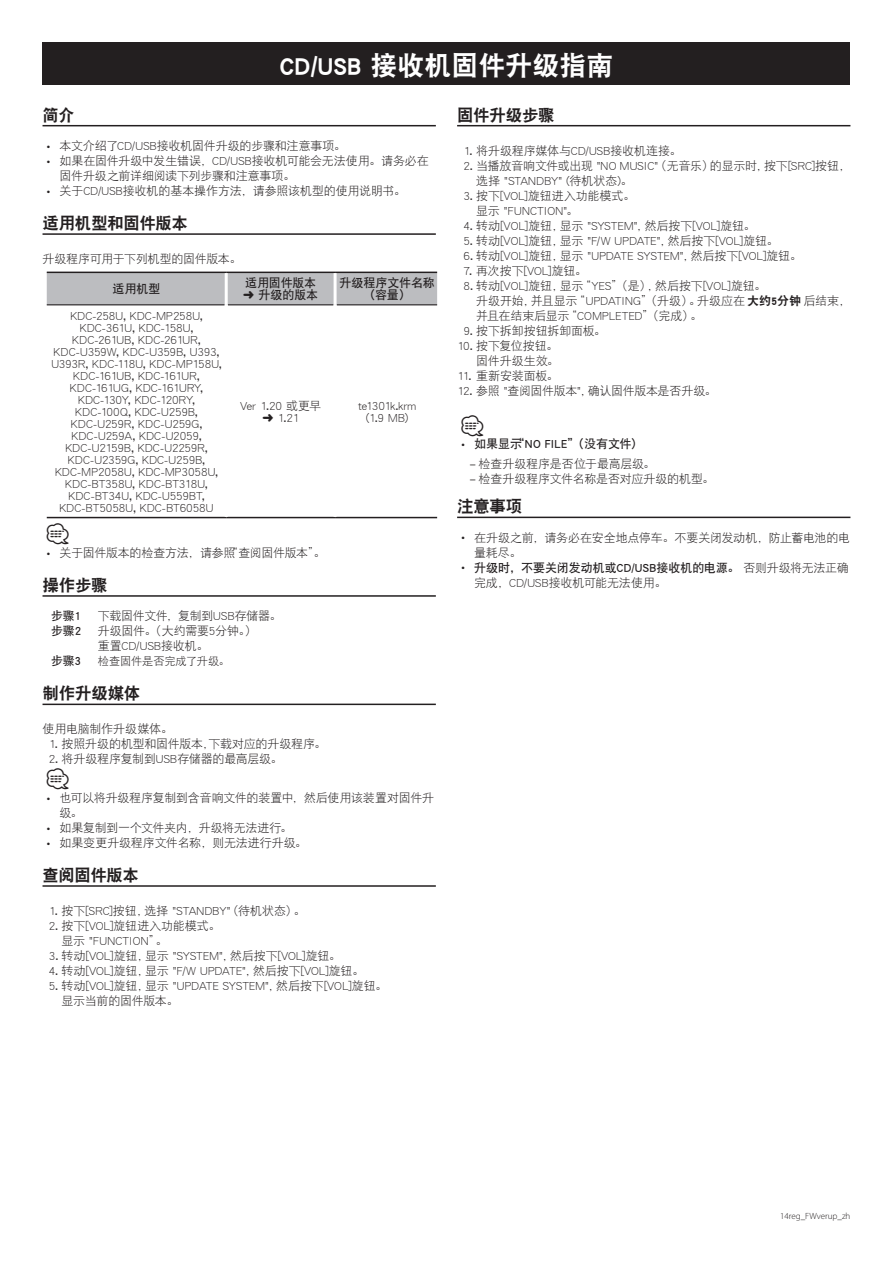
<style>
.page{position:relative;width:893px;height:1263px;background:#fff}
.page>*{position:absolute;margin:0;border:0;box-sizing:border-box;transform-origin:0 0}
.t1{font:27px "DF Hei GB W9";color:#fff}
.t2{font:21px "Car Symble";color:#231f20}
.t3{font:16.5px "DF Hei GB W9";letter-spacing:-.025em;color:#231f20}
.t4{font:12px/12px "DF Hei GB W3";letter-spacing:-.01em;color:#231f20}
.t5{font:12px/12px "DF Hei GB W7";letter-spacing:-.01em;color:#231f20;text-align:center}
.t6{font:12px "DF Hei GB W3";letter-spacing:-.03em;color:#231f20}
.t7{font:12px "DF Hei GB W3";letter-spacing:.015em;color:#231f20}
.t8{font:12px "Myriad Pro";color:#231f20}
.t9{font:11.25px "DF Hei GB W3";letter-spacing:-.02em;color:#231f20}
.t10{font:300 9px "Myriad Pro";color:#231f20}
.s1{font-family:"DF Hei GB W9"}
.s2{font-family:"Myriad Pro"}
.s3{font-family:"DF Hei GB W3"}
</style>
<div class="page">
<div style="left:43px;top:43px;width:807px;height:42px;background:#231f20"></div>
<hr style="left:43px;top:125px;width:393px;height:1px;background:#231f20">
<hr style="left:43px;top:233px;width:393px;height:2px;background:#231f20">
<hr style="left:43px;top:595px;width:393px;height:2px;background:#231f20">
<hr style="left:43px;top:704px;width:393px;height:1px;background:#231f20">
<hr style="left:43px;top:885px;width:393px;height:2px;background:#231f20">
<div style="left:47px;top:273px;width:390px;height:31px;background:#bcbdc0"></div>
<hr style="left:47px;top:272px;width:179px;height:1px;background:#231f20">
<hr style="left:226px;top:272px;width:109px;height:1px;background:#231f20">
<hr style="left:335px;top:272px;width:102px;height:1px;background:#231f20">
<hr style="left:47px;top:517px;width:179px;height:1px;background:#231f20">
<hr style="left:226px;top:517px;width:109px;height:1px;background:#231f20">
<hr style="left:335px;top:517px;width:102px;height:1px;background:#231f20">
<hr style="left:47px;top:304px;width:178px;height:1px;background:#231f20">
<hr style="left:228px;top:304px;width:106px;height:1px;background:#231f20">
<hr style="left:337px;top:304px;width:100px;height:1px;background:#231f20">
<hr style="left:225px;top:273px;width:3px;height:32px;background:#fff">
<hr style="left:334px;top:273px;width:3px;height:32px;background:#fff">
<hr style="left:457px;top:125px;width:393px;height:1px;background:#231f20">
<hr style="left:457px;top:517px;width:393px;height:1px;background:#231f20">
<h1 class="t1" style="left:279px;top:51px;width:336px">CD/USB 接收机固件升级指南</h1>
<h3 class="t3" style="left:43px;top:106px;width:34px">简介</h3>
<p class="t4" style="left:60px;top:139px;width:288px">本文介绍了CD/USB接收机固件升级的步骤和注意事项。</p>
<p class="t8" style="left:47px;top:138px;width:5px">•</p>
<p class="t8" style="left:47px;top:153px;width:5px">•</p>
<p class="t4" style="left:60px;top:154px;width:371px">如果在固件升级中发生错误，CD/USB接收机可能会无法使用。请务必在</p>
<p class="t4" style="left:60px;top:168px;width:348px;line-height:15px">固件升级之前详细阅读下列步骤和注意事项。<br>关于CD/USB接收机的基本操作方法，请参照该机型的使用说明书。</p>
<p class="t8" style="left:47px;top:183px;width:5px">•</p>
<h3 class="t3" style="left:43px;top:214px;width:147px">适用机型和固件版本</h3>
<p class="t4" style="left:43px;top:253px;width:201px">升级程序可用于下列机型的固件版本。</p>
<p class="t5" style="left:113px;top:282px;width:49px">适用机型</p>
<p class="t4" style="left:51px;top:309px;width:172px;text-align:center">KDC-258U, KDC-MP258U,<br>KDC-361U, KDC-158U,<br>KDC-261UB, KDC-261UR,<br>KDC U- 359W, KDC U- 359B U, 393,<br>U393R, KDC-118U, KDC-MP158U,<br>KDC-161UB, KDC-161UR,<br>KDC-161UG, KDC-161URY,<br>KDC-130 ,Y KDC-120RY,<br>KDC-100Q, KDC U- 259B,<br>KDC U- 259R, KDC U- 259G,<br>KDC U- 259A, KDC U- 2059,<br>KDC U- 2159B, KDC U- 2259R,<br>KDC U- 2359G, KDC U- 259B,<br>KDC-MP2058U, KDC-MP3058U,<br>KDC-BT358U, KDC-BT318U,<br>KDC-BT34U, KDC U- 559BT,<br>KDC-BT5058U, KDC-BT6058U</p>
<p class="t5" style="left:245px;top:276px;width:72px">适用固件版本</p>
<p class="t5" style="left:243px;top:288px;width:76px">➜ 升级的版本</p>
<p class="t5" style="left:339px;top:276px;width:97px">升级程序文件名称（容量(</p>
<p class="t4" style="left:240px;top:399px;width:83px;text-align:center">Ver 1.20 或更早➜ 1.21</p>
<p class="t4" style="left:358px;top:399px;width:60px;text-align:center">te1301 .k krm (1.9 MB(</p>
<h2 class="t2" style="left:47px;top:523px;width:23px">⁄</h2>
<h3 class="t3" style="left:43px;top:576px;width:67px">操作步骤</h3>
<p class="t4" style="left:98px;top:610px;width:185px">下载固件文件，复制到USB存储器。</p>
<p class="t4" style="left:60px;top:546px;width:178px">关于固件版本的检查方法，请参照</p>
<p class="t4" style="left:226px;top:546px;width:101px">“查阅固件版本。“</p>
<p class="t8" style="left:47px;top:545px;width:5px">•</p>
<p class="t5" style="left:51px;top:610px;width:31px">步骤1</p>
<p class="t5" style="left:51px;top:625px;width:32px">步骤2</p>
<p class="t4" style="left:98px;top:625px;width:160px">升级固件。（大约需要5分钟 (。</p>
<p class="t4" style="left:98px;top:640px;width:112px">重置CD/USB接收机。</p>
<p class="t9" style="left:98px;top:655px;width:133px">检查固件是否完成了升级。</p>
<p class="t5" style="left:51px;top:655px;width:32px">步骤3</p>
<h3 class="t3" style="left:43px;top:684px;width:99px">制作升级媒体</h3>
<p class="t4" style="left:43px;top:723px;width:132px">使用电脑制作升级媒体。</p>
<p class="t4" style="left:49px;top:738px;width:279px">1. 按照升级的机型和固件版本下载对应的升级程序。</p>
<p class="t4" style="left:202px;top:738px;width:13px">，</p>
<p class="t4" style="left:49px;top:753px;width:235px">2. 将升级程序复制到USB存储器的最高层级。</p>
<p class="t4" style="left:292px;top:791px;width:144px">，然后使用该装置对固件升</p>
<h2 class="t2" style="left:47px;top:768px;width:23px">⁄</h2>
<p class="t4" style="left:60px;top:805px;width:234px;line-height:15px">级。<br>如果复制到一个文件夹内，升级将无法进行。</p>
<p class="t4" style="left:60px;top:791px;width:236px">也可以将升级程序复制到含音响文件的装置中</p>
<p class="t8" style="left:47px;top:790px;width:5px">•</p>
<p class="t8" style="left:47px;top:820px;width:5px">•</p>
<p class="t4" style="left:60px;top:836px;width:249px">如果变更升级程序文件名称，则无法进行升级。</p>
<p class="t8" style="left:47px;top:835px;width:5px">•</p>
<h3 class="t3" style="left:43px;top:866px;width:98px">查阅固件版本</h3>
<p class="t4" style="left:145px;top:904px;width:154px">选择 "STANDBY"（待机状态(</p>
<p class="t4" style="left:49px;top:904px;width:101px">1. 按下[SRC]按钮，</p>
<p class="t4" style="left:156px;top:918px;width:66px;line-height:15px;text-indent:-107px">2. 按下[VOL]旋钮进入功能模式。。</p>
<p class="t4" style="left:293px;top:904px;width:13px">。</p>
<p class="t4" style="left:62px;top:934px;width:100px">显示 "FUNCTION“</p>
<p class="t4" style="left:230px;top:949px;width:112px">然后按下[VOL]旋钮。</p>
<p class="t4" style="left:49px;top:949px;width:101px">3. 转动[VOL]旋钮，</p>
<p class="t4" style="left:145px;top:949px;width:90px">显示 "SYSTEM ，"</p>
<p class="t4" style="left:253px;top:964px;width:112px">然后按下[VOL]旋钮。</p>
<p class="t4" style="left:49px;top:964px;width:101px">4. 转动[VOL]旋钮，</p>
<p class="t4" style="left:145px;top:964px;width:113px">显示 W/F" UPDATE ，"</p>
<p class="t4" style="left:276px;top:979px;width:112px">然后按下[VOL]旋钮。</p>
<p class="t4" style="left:62px;top:978px;width:118px;line-height:15px;text-indent:-13px">5. 转动[VOL]旋钮，<br>显示当前的固件版本。</p>
<p class="t4" style="left:145px;top:979px;width:136px">显示 "UPDATE SYSTEM ，"</p>
<h3 class="t3" style="left:457px;top:106px;width:99px">固件升级步骤</h3>
<p class="t4" style="left:463px;top:144px;width:219px">1. 将升级程序媒体与CD/USB接收机连接。</p>
<p class="t4" style="left:476px;top:158px;width:239px;line-height:15px;text-indent:-13px">2. 当播放音响文件或出现 "NO MUSIC"（无音乐）选择 "STANDBY" (待机状态。(</p>
<p class="t4" style="left:476px;top:188px;width:160px;line-height:15px;text-indent:-13px">3. 按下[VOL]旋钮进入功能模式。显示 "FUNCTION 。"</p>
<p class="t4" style="left:645px;top:219px;width:112px">然后按下[VOL]旋钮。</p>
<p class="t4" style="left:764px;top:159px;width:88px">按下[SRC]按钮，</p>
<p class="t4" style="left:710px;top:159px;width:59px">的显示时，</p>
<p class="t4" style="left:463px;top:219px;width:101px">4. 转动[VOL]旋钮，</p>
<p class="t4" style="left:560px;top:219px;width:90px">显示 "SYSTEM ，"</p>
<p class="t4" style="left:668px;top:234px;width:112px">然后按下[VOL]旋钮。</p>
<p class="t4" style="left:463px;top:234px;width:101px">5. 转动[VOL]旋钮，</p>
<p class="t4" style="left:560px;top:234px;width:113px">显示 W/F" UPDATE ，"</p>
<p class="t4" style="left:691px;top:249px;width:112px">然后按下[VOL]旋钮。</p>
<p class="t4" style="left:463px;top:249px;width:101px">6. 转动[VOL]旋钮，</p>
<p class="t4" style="left:580px;top:263px;width:188px;line-height:15px;text-indent:-116px">7. 再次按下[VOL]旋钮。<br>“YES”（是）然后按下[VOL]旋钮。</p>
<p class="t4" style="left:647px;top:279px;width:13px">，</p>
<p class="t4" style="left:560px;top:249px;width:136px">显示 "UPDATE SYSTEM ，"</p>
<p class="t4" style="left:463px;top:279px;width:101px">8. 转动[VOL]旋钮，</p>
<p class="t4" style="left:560px;top:279px;width:25px">显示</p>
<p class="t4" style="left:697px;top:294px;width:155px">升级应在<span class="s1">大约5分钟</span>后结束，</p>
<p class="t4" style="left:574px;top:294px;width:129px">“UPDATING”（升级）。</p>
<p class="t4" style="left:531px;top:294px;width:48px">并且显示</p>
<p class="t4" style="left:476px;top:294px;width:60px">升级开始，</p>
<p class="t6" style="left:476px;top:309px;width:95px">并且在结束后显示</p>
<p class="t4" style="left:463px;top:324px;width:144px">9. 按下拆卸按钮拆卸面板。</p>
<p class="t4" style="left:457px;top:338px;width:103px;line-height:15px;text-align:right">10. 按下复位按钮。固件升级生效。</p>
<p class="t4" style="left:457px;top:369px;width:103px">11. 重新安装面板。</p>
<p class="t4" style="left:588px;top:384px;width:130px">确认固件版本是否升级。</p>
<p class="t7" style="left:566px;top:309px;width:129px">“COMPLETED”（完成(</p>
<p class="t4" style="left:690px;top:309px;width:13px">。</p>
<p class="t6" style="left:457px;top:384px;width:136px">12. 参照 "查阅固件版本，"</p>
<h2 class="t2" style="left:461px;top:415px;width:23px">⁄</h2>
<p class="t4" style="left:470px;top:457px;width:187px"><span class="s2">–</span> 检查升级程序是否位于最高层级。</p>
<p class="t4" style="left:470px;top:472px;width:246px"><span class="s2">–</span> 检查升级程序文件名称是否对应升级的机型。</p>
<h3 class="t3" style="left:457px;top:497px;width:67px">注意事项</h3>
<p class="t4" style="left:474px;top:531px;width:377px">在升级之前，请务必在安全地点停车。不要关闭发动机，防止蓄电池的电</p>
<p class="t5" style="left:513px;top:438px;width:131px">“NO FILE”（没有文件(</p>
<p class="t5" style="left:474px;top:438px;width:49px">如果显示</p>
<p class="t8" style="left:461px;top:437px;width:5px">•</p>
<p class="t8" style="left:461px;top:530px;width:5px">•</p>
<p class="t8" style="left:461px;top:560px;width:5px">•</p>
<p class="t4" style="left:474px;top:546px;width:49px">量耗尽。</p>
<p class="t5" style="left:474px;top:561px;width:376px">升级时，不要关闭发动机或CD/USB接收机的电源。<span class="s3">否则升级将无法正确</span></p>
<p class="t4" style="left:474px;top:576px;width:194px">完成，CD/USB接收机可能无法使用。</p>
<p class="t10" style="left:780px;top:1211px;width:72px">14reg_FWverup_zh</p>
</div>
